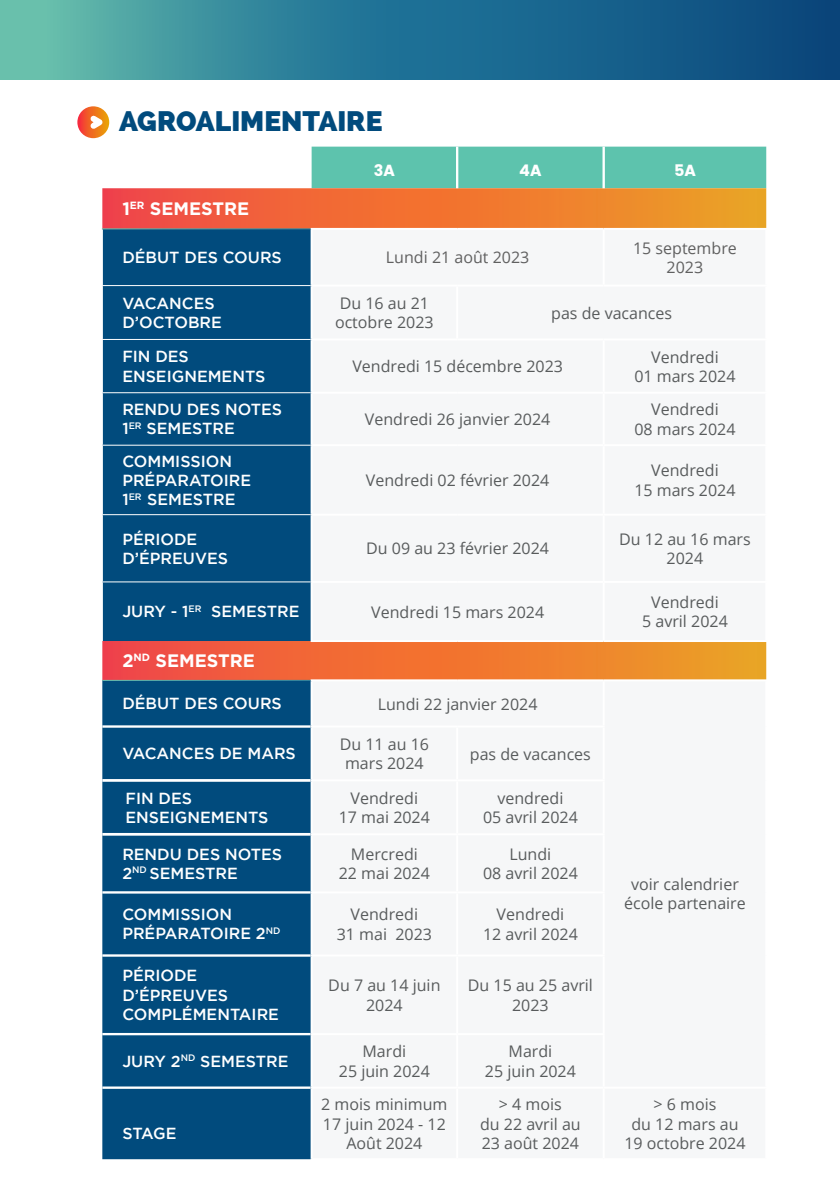
<style>
.page{position:relative;width:840px;height:1191px;background:#fff}
.page>*{position:absolute;margin:0;border:0;box-sizing:border-box;transform-origin:0 0}
.t1{font:800 28.2px "Raleway";color:#014b7d}
.t2{font:700 18px "Gotham";color:#fff}
.t3{font:16px/19.2px "Open Sans";color:#585b5c;text-align:center}
.t4{font:500 16px/19.2px "Gotham";color:#fff}
.t5{font:16px/19.2px "Open Sans";color:#606060;text-align:center}
.t6{font:16px "Poppins";color:#fff}
</style>
<div class="page">
<svg style="left:0;top:0;width:839px;height:79px;background:#2a7894"></svg>
<div style="left:311px;top:147px;width:454px;height:41px;background:#5dc3ad"></div>
<svg style="left:102px;top:188px;width:663px;height:492px;background:#ef7434"></svg>
<div style="left:103px;top:229px;width:207px;height:412px;background:#014b7d"></div>
<div style="left:312px;top:230px;width:452px;height:410px;background:#f6f7f8"></div>
<div style="left:102px;top:681px;width:208px;height:478px;background:#014b7d"></div>
<hr style="left:102px;top:779px;width:208px;height:2px;background:#fff">
<hr style="left:102px;top:833px;width:208px;height:2px;background:#fff">
<hr style="left:102px;top:725px;width:208px;height:2px;background:#fff">
<hr style="left:102px;top:891px;width:208px;height:2px;background:#fff">
<hr style="left:102px;top:954px;width:208px;height:2px;background:#fff">
<hr style="left:102px;top:1033px;width:208px;height:2px;background:#fff">
<hr style="left:102px;top:1086px;width:208px;height:2px;background:#fff">
<hr style="left:455px;top:147px;width:3px;height:41px;background:#fff">
<hr style="left:602px;top:147px;width:2px;height:41px;background:#fff">
<hr style="left:310px;top:228px;width:147px;height:2px;background:#fff">
<hr style="left:457px;top:228px;width:146px;height:2px;background:#fff">
<hr style="left:603px;top:228px;width:163px;height:2px;background:#fff">
<hr style="left:310px;top:230px;width:2px;height:54px;background:#fff">
<hr style="left:602px;top:230px;width:2px;height:54px;background:#fff">
<hr style="left:764px;top:230px;width:2px;height:54px;background:#fff">
<hr style="left:310px;top:284px;width:147px;height:2px;background:#fff">
<hr style="left:310px;top:286px;width:2px;height:52px;background:#fff">
<hr style="left:457px;top:284px;width:146px;height:2px;background:#fff">
<hr style="left:456px;top:286px;width:2px;height:52px;background:#fff">
<hr style="left:603px;top:284px;width:163px;height:2px;background:#fff">
<hr style="left:764px;top:286px;width:2px;height:52px;background:#fff">
<hr style="left:310px;top:338px;width:147px;height:2px;background:#fff">
<hr style="left:310px;top:340px;width:2px;height:52px;background:#fff">
<hr style="left:457px;top:338px;width:146px;height:2px;background:#fff">
<hr style="left:603px;top:338px;width:163px;height:2px;background:#fff">
<hr style="left:602px;top:340px;width:2px;height:52px;background:#fff">
<hr style="left:764px;top:340px;width:2px;height:52px;background:#fff">
<hr style="left:310px;top:392px;width:147px;height:2px;background:#fff">
<hr style="left:310px;top:394px;width:2px;height:50px;background:#fff">
<hr style="left:457px;top:392px;width:146px;height:2px;background:#fff">
<hr style="left:603px;top:392px;width:163px;height:2px;background:#fff">
<hr style="left:602px;top:394px;width:2px;height:50px;background:#fff">
<hr style="left:764px;top:394px;width:2px;height:50px;background:#fff">
<hr style="left:310px;top:444px;width:147px;height:2px;background:#fff">
<hr style="left:310px;top:446px;width:2px;height:67px;background:#fff">
<hr style="left:457px;top:444px;width:146px;height:2px;background:#fff">
<hr style="left:603px;top:444px;width:163px;height:2px;background:#fff">
<hr style="left:602px;top:446px;width:2px;height:67px;background:#fff">
<hr style="left:764px;top:446px;width:2px;height:67px;background:#fff">
<hr style="left:310px;top:513px;width:147px;height:2px;background:#fff">
<hr style="left:310px;top:515px;width:2px;height:66px;background:#fff">
<hr style="left:457px;top:513px;width:146px;height:2px;background:#fff">
<hr style="left:603px;top:513px;width:163px;height:2px;background:#fff">
<hr style="left:602px;top:515px;width:2px;height:66px;background:#fff">
<hr style="left:764px;top:515px;width:2px;height:66px;background:#fff">
<hr style="left:310px;top:581px;width:147px;height:2px;background:#fff">
<hr style="left:310px;top:583px;width:2px;height:57px;background:#fff">
<hr style="left:457px;top:581px;width:146px;height:2px;background:#fff">
<hr style="left:603px;top:581px;width:163px;height:2px;background:#fff">
<hr style="left:602px;top:583px;width:2px;height:57px;background:#fff">
<hr style="left:764px;top:583px;width:2px;height:57px;background:#fff">
<hr style="left:310px;top:640px;width:147px;height:2px;background:#fff">
<hr style="left:457px;top:640px;width:146px;height:2px;background:#fff">
<hr style="left:603px;top:640px;width:163px;height:2px;background:#fff">
<hr style="left:310px;top:679px;width:147px;height:2px;background:#fff">
<hr style="left:457px;top:679px;width:146px;height:2px;background:#fff">
<hr style="left:603px;top:679px;width:163px;height:2px;background:#fff">
<hr style="left:102px;top:229px;width:1px;height:56px;background:#fff">
<hr style="left:102px;top:285px;width:208px;height:1px;background:#fff">
<hr style="left:102px;top:286px;width:1px;height:53px;background:#fff">
<hr style="left:102px;top:339px;width:208px;height:1px;background:#fff">
<hr style="left:102px;top:340px;width:1px;height:52px;background:#fff">
<hr style="left:102px;top:392px;width:208px;height:1px;background:#fff">
<hr style="left:102px;top:393px;width:1px;height:52px;background:#fff">
<hr style="left:102px;top:445px;width:208px;height:1px;background:#fff">
<hr style="left:102px;top:446px;width:1px;height:68px;background:#fff">
<hr style="left:102px;top:514px;width:208px;height:1px;background:#fff">
<hr style="left:102px;top:515px;width:1px;height:66px;background:#fff">
<hr style="left:102px;top:581px;width:208px;height:1px;background:#fff">
<hr style="left:102px;top:582px;width:1px;height:59px;background:#fff">
<hr style="left:102px;top:228px;width:208px;height:1px;background:#fff">
<svg style="left:77px;top:106px;width:32px;height:32px"></svg>
<svg style="left:85px;top:110px;width:25px;height:24px"></svg>
<p class="t1" style="left:119px;top:105px;width:265px">AGROALIMENTAIRE</p>
<p class="t6" style="left:373px;top:161px;width:23px">3A</p>
<p class="t6" style="left:519px;top:161px;width:24px">4A</p>
<p class="t6" style="left:673px;top:161px;width:23px">5A</p>
<p class="t2" style="left:122px;top:198px;width:128px">1<sup>ER</sup> SEMESTRE</p>
<p class="t4" style="left:122px;top:247px;width:161px">DÉBUT DES COURS</p>
<p class="t5" style="left:386px;top:247px;width:145px">Lundi 21 août 2023</p>
<p class="t5" style="left:632px;top:238px;width:105px">15 septembre<br>2023</p>
<p class="t4" style="left:122px;top:293px;width:101px">VACANCES<br>D’OCTOBRE</p>
<p class="t3" style="left:335px;top:293px;width:100px;text-align:left">Du 16 au 21 octobre 2023</p>
<p class="t3" style="left:551px;top:303px;width:122px">pas de vacances</p>
<p class="t4" style="left:122px;top:347px;width:144px">FIN DES<br>ENSEIGNEMENTS</p>
<p class="t3" style="left:352px;top:356px;width:212px">Vendredi 15 décembre 2023</p>
<p class="t3" style="left:634px;top:347px;width:103px">Vendredi<br>01 mars 2024</p>
<p class="t4" style="left:122px;top:399px;width:161px">RENDU DES NOTES</p>
<p class="t4" style="left:122px;top:419px;width:114px">1<sup>ER</sup> SEMESTRE</p>
<p class="t3" style="left:365px;top:409px;width:187px">Vendredi 26 janvier 2024</p>
<p class="t3" style="left:634px;top:400px;width:103px">Vendredi<br>08 mars 2024</p>
<p class="t4" style="left:122px;top:451px;width:130px">COMMISSION<br>PRÉPARATOIRE<br>1<sup>ER</sup> SEMESTRE</p>
<p class="t3" style="left:365px;top:470px;width:185px">Vendredi 02 février 2024</p>
<p class="t3" style="left:634px;top:460px;width:103px">Vendredi<br>15 mars 2024</p>
<p class="t4" style="left:122px;top:529px;width:107px">PÉRIODE<br>D’ÉPREUVES</p>
<p class="t3" style="left:366px;top:538px;width:184px">Du 09 au 23 février 2024</p>
<p class="t3" style="left:619px;top:529px;width:133px">Du 12 au 16 mars<br>2024</p>
<p class="t4" style="left:122px;top:601px;width:178px">JURY - 1<sup>ER</sup> SEMESTRE</p>
<p class="t3" style="left:371px;top:602px;width:174px">Vendredi 15 mars 2024</p>
<p class="t3" style="left:641px;top:592px;width:87px">Vendredi<br>5 avril 2024</p>
<p class="t2" style="left:122px;top:650px;width:134px">2<sup>ND</sup> SEMESTRE</p>
<p class="t4" style="left:122px;top:693px;width:161px">DÉBUT DES COURS</p>
<p class="t3" style="left:377px;top:693px;width:161px">Lundi 22 janvier 2024</p>
<p class="t4" style="left:122px;top:743px;width:175px">VACANCES DE MARS</p>
<p class="t3" style="left:339px;top:734px;width:91px">Du 11 au 16 mars 2024</p>
<p class="t3" style="left:469px;top:744px;width:122px">pas de vacances</p>
<p class="t4" style="left:125px;top:788px;width:144px">FIN DES<br>ENSEIGNEMENTS</p>
<p class="t3" style="left:338px;top:788px;width:93px">Vendredi<br>17 mai 2024</p>
<p class="t3" style="left:482px;top:788px;width:96px">vendredi<br>05 avril 2024</p>
<p class="t4" style="left:122px;top:844px;width:161px">RENDU DES NOTES<br>2<sup>ND</sup> SEMESTRE</p>
<p class="t3" style="left:338px;top:844px;width:93px">Mercredi<br>22 mai 2024</p>
<p class="t3" style="left:482px;top:844px;width:96px">Lundi<br>08 avril 2024</p>
<p class="t4" style="left:122px;top:904px;width:159px">COMMISSION<br>PRÉPARATOIRE 2<sup>ND</sup></p>
<p class="t3" style="left:336px;top:904px;width:97px">Vendredi<br>31 mai 2023</p>
<p class="t3" style="left:482px;top:904px;width:96px">Vendredi<br>12 avril 2024</p>
<p class="t4" style="left:122px;top:965px;width:158px">PÉRIODE<br>D’ÉPREUVES<br>COMPLÉMENTAIRE</p>
<p class="t3" style="left:328px;top:975px;width:114px">Du 7 au 14 juin<br>2024</p>
<p class="t3" style="left:467px;top:975px;width:126px">Du 15 au 25 avril<br>2023</p>
<p class="t4" style="left:122px;top:1051px;width:167px">JURY 2<sup>ND</sup> SEMESTRE</p>
<p class="t3" style="left:338px;top:1041px;width:92px">Mardi<br>25 juin 2024</p>
<p class="t3" style="left:484px;top:1041px;width:92px">Mardi<br>25 juin 2024</p>
<p class="t4" style="left:122px;top:1123px;width:56px">STAGE</p>
<p class="t3" style="left:321px;top:1094px;width:128px">2 mois minimum</p>
<p class="t3" style="left:323px;top:1113px;width:124px">17 juin 2024 - 12<br>Août 2024</p>
<p class="t3" style="left:498px;top:1094px;width:64px">&gt; 4 mois</p>
<p class="t3" style="left:480px;top:1113px;width:102px">du 22 avril au</p>
<p class="t3" style="left:481px;top:1133px;width:99px">23 août 2024</p>
<p class="t3" style="left:623px;top:874px;width:123px">voir calendrier école partenaire</p>
<p class="t3" style="left:653px;top:1094px;width:64px">&gt; 6 mois</p>
<p class="t3" style="left:631px;top:1113px;width:109px">du 12 mars au</p>
<p class="t3" style="left:624px;top:1133px;width:123px">19 octobre 2024</p>
</div>
